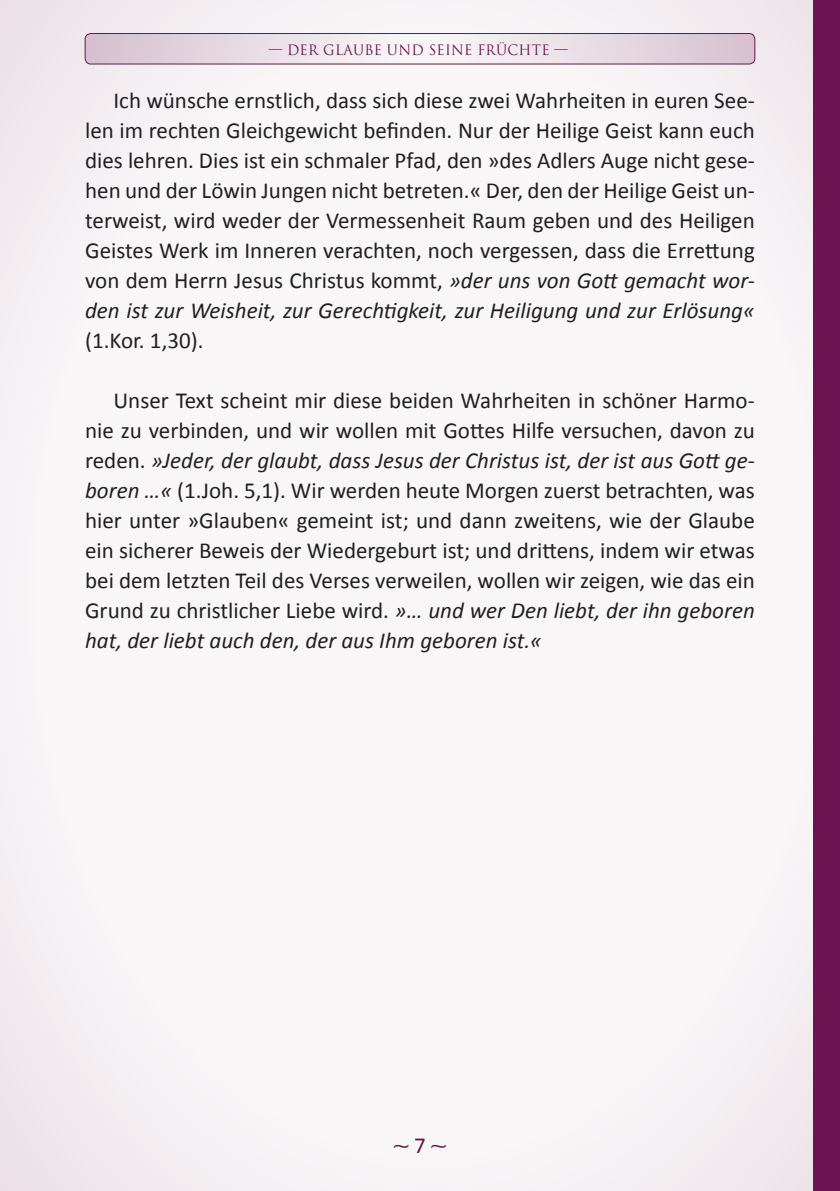
<style>
.page{position:relative;width:840px;height:1191px;background:#fff}
.page>*{position:absolute;margin:0;border:0;box-sizing:border-box;transform-origin:0 0}
.t1{font:23px/30px "Calibri";color:#231f20;text-align:justify}
.t2{font:23px "Calibri";color:#6c1351}
.t3{font:14px "Trajan Pro";letter-spacing:.02em;color:#6c1351;scale:.96 1}
.s1{font-style:italic}
</style>
<div class="page">
<div style="left:0;top:0;width:839px;height:1191px;background:#f9f6f8"></div>
<div style="left:812px;top:0;width:27px;height:1191px;background:#6c1351"></div>
<svg style="left:85px;top:34px;width:669px;height:30px"></svg>
<div style="left:85px;top:33px;width:669px;height:31px;border:1px solid #6c1351;border-radius:6px"></div>
<p class="t3" style="left:269px;top:41px;width:313px">— DER GLAUBE UND SEINE FRÜCHTE —</p>
<p class="t1" style="left:85px;top:85px;width:671px;text-indent:28px">Ich wünsche ernstlich, dass sich diese zwei Wahrheiten in euren See&shy;len im rechten Gleichgewicht befinden. Nur der Heilige Geist kann euch dies lehren. Dies ist ein schmaler Pfad, den »des Adlers Auge nicht gese&shy;hen und der Löwin Jungen nicht betreten.« Der, den der Heilige Geist un&shy;terweist, wird weder der Vermessenheit Raum geben und des Heiligen Geistes Werk im Inneren verachten, noch vergessen, dass die Errettung von dem Herrn Jesus Christus kommt, <span class="s1">»der uns von Gott gemacht wor&shy;den ist zur Weisheit, zur Gerechtigkeit, zur Heiligung und zur Erlösung«</span></p>
<p class="t1" style="left:85px;top:325px;width:120px">(1.Kor. 1,30).</p>
<p class="t1" style="left:85px;top:385px;width:670px;text-indent:28px">Unser Text scheint mir diese beiden Wahrheiten in schöner Harmo&shy;nie zu verbinden, und wir wollen mit Gottes Hilfe versuchen, davon zu reden. <span class="s1">»Jeder, der glaubt, dass Jesus der Christus ist, der ist aus Gott ge&shy;boren …«</span> (1.Joh. 5,1). Wir werden heute Morgen zuerst betrachten, was hier unter »Glauben« gemeint ist; und dann zweitens, wie der Glaube ein sicherer Beweis der Wiedergeburt ist; und drittens, indem wir etwas bei dem letzten Teil des Verses verweilen, wollen wir zeigen, wie das ein Grund zu christlicher Liebe wird. <span class="s1">»… und wer Den liebt, der ihn geboren hat, der liebt auch den, der aus Ihm geboren ist.«</span></p>
<p class="t2" style="left:414px;top:1130px;width:13px">7</p>
</div>
